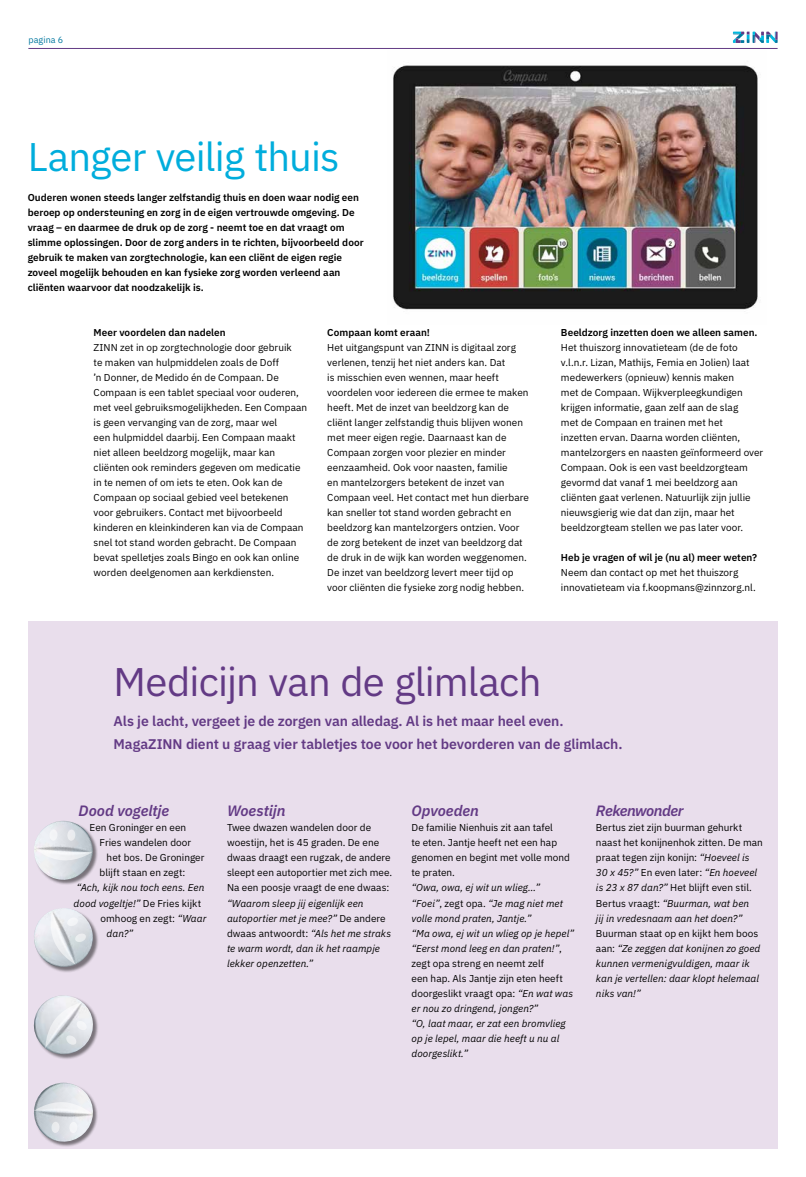
<style>
.page{position:relative;width:806px;height:1177px;background:#fff}
.page>*{position:absolute;margin:0;border:0;box-sizing:border-box;transform-origin:0 0}
.t1{font:40px "IBM Plex Sans";letter-spacing:-.02em;color:#633a85}
.t2{font:40px "IBM Plex Sans";letter-spacing:-.02em;color:#00addc}
.t3{font:italic 600 15px "IBM Plex Sans";letter-spacing:-.01em;color:#633a85}
.t4{font:italic 600 15px "IBM Plex Sans";letter-spacing:-.035em;color:#633a85}
.t5{font:600 14px/22.5px "IBM Plex Sans";letter-spacing:-.01em;color:#633a85}
.t6{font:10px/15px "IBM Plex Sans";color:#000}
.t7{font:italic 10px/15px "IBM Plex Sans";letter-spacing:.005em;color:#000}
.t8{font:600 10px/15px "IBM Plex Sans";color:#000}
.t9{font:9px "IBM Plex Sans";letter-spacing:.01em;color:#00779f}
.s1{font-style:normal}
.s2{font-style:italic}
</style>
<div class="page">
<div style="left:28px;top:621px;width:749px;height:527px;background:#e9deec"></div>
<div style="left:34px;top:995px;width:64px;height:64px;background:#000;opacity:.48"></div>
<img style="left:33px;top:995px;width:62px;height:61px">
<svg style="left:45px;top:1002px;width:42px;height:46px"></svg>
<div style="left:34px;top:821px;width:65px;height:64px;background:#000;opacity:.48"></div>
<img style="left:34px;top:820px;width:62px;height:63px">
<svg style="left:34px;top:848px;width:59px;height:13px"></svg>
<div style="left:49px;top:829px;width:9px;height:11px;background:#f3f4f7;border-radius:50%"></div>
<div style="left:67px;top:829px;width:8px;height:11px;background:#ebecef;border-radius:50%"></div>
<div style="left:34px;top:908px;width:65px;height:64px;background:#000;opacity:.48"></div>
<img style="left:34px;top:908px;width:63px;height:62px">
<svg style="left:48px;top:910px;width:38px;height:54px"></svg>
<div style="left:34px;top:1082px;width:65px;height:65px;background:#000;opacity:.48"></div>
<img style="left:34px;top:1082px;width:62px;height:62px">
<svg style="left:34px;top:1101px;width:59px;height:13px"></svg>
<div style="left:69px;top:1121px;width:8px;height:12px;background:#f3f4f6;border-radius:50%"></div>
<div style="left:51px;top:1121px;width:9px;height:12px;background:#eaecef;border-radius:50%"></div>
<img style="left:393px;top:65px;width:365px;height:245px">
<hr style="left:28px;top:48px;width:749px;height:1px;background:#633a85">
<svg style="left:732px;top:32px;width:45px;height:11px"></svg>
<p class="t9" style="left:28px;top:33px;width:36px">pagina 6</p>
<h1 class="t2" style="left:28px;top:126px;width:313px">Langer veilig thuis</h1>
<p class="t8" style="left:28px;top:189px;width:337px">Ouderen wonen steeds langer zelfstandig thuis en doen waar nodig een beroep op ondersteuning en zorg in de eigen vertrouwde omgeving. De vraag – en daarmee de druk op de zorg - neemt toe en dat vraagt om slimme oplossingen. Door de zorg anders in te richten, bijvoorbeeld door gebruik te maken van zorgtechnologie, kan een cliënt de eigen regie zoveel mogelijk behouden en kan fysieke zorg worden verleend aan cliënten waarvoor dat noodzakelijk is.</p>
<p class="t8" style="left:94px;top:324px;width:133px">Meer voordelen dan nadelen</p>
<p class="t6" style="left:94px;top:339px;width:215px">ZINN zet in op zorgtechnologie door gebruik<br>te maken van hulpmiddelen zoals de Doff<br>’n Donner, de Medido én de Compaan. De Compaan is een tablet speciaal voor ouderen, met veel gebruiksmogelijkheden. Een Compaan is geen vervanging van de zorg, maar wel<br>een hulpmiddel daarbij. Een Compaan maakt niet alleen beeldzorg mogelijk, maar kan cliënten ook reminders gegeven om medicatie in te nemen of om iets te eten. Ook kan de Compaan op sociaal gebied veel betekenen voor gebruikers. Contact met bijvoorbeeld kinderen en kleinkinderen kan via de Compaan snel tot stand worden gebracht. De Compaan bevat spelletjes zoals Bingo en ook kan online worden deelgenomen aan kerkdiensten.</p>
<p class="t8" style="left:327px;top:324px;width:104px">Compaan komt eraan!</p>
<p class="t6" style="left:327px;top:339px;width:203px">Het uitgangspunt van ZINN is digitaal zorg verlenen, tenzij het niet anders kan. Dat<br>is misschien even wennen, maar heeft voordelen voor iedereen die ermee te maken heeft. Met de inzet van beeldzorg kan de cliënt langer zelfstandig thuis blijven wonen met meer eigen regie. Daarnaast kan de Compaan zorgen voor plezier en minder eenzaamheid. Ook voor naasten, familie<br>en mantelzorgers betekent de inzet van Compaan veel. Het contact met hun dierbare kan sneller tot stand worden gebracht en beeldzorg kan mantelzorgers ontzien. Voor de zorg betekent de inzet van beeldzorg dat de druk in de wijk kan worden weggenomen.<br>De inzet van beeldzorg levert meer tijd op voor cliënten die fysieke zorg nodig hebben.</p>
<p class="t8" style="left:560px;top:324px;width:198px">Beeldzorg inzetten doen we alleen samen.</p>
<p class="t6" style="left:560px;top:339px;width:204px">Het thuiszorg innovatieteam (de de foto v.l.n.r. Lizan, Mathijs, Femia en Jolien) laat medewerkers (opnieuw) kennis maken<br>met de Compaan. Wijkverpleegkundigen krijgen informatie, gaan zelf aan de slag<br>met de Compaan en trainen met het<br>inzetten ervan. Daarna worden cliënten, mantelzorgers en naasten geïnformeerd over Compaan. Ook is een vast beeldzorgteam gevormd dat vanaf 1 mei beeldzorg aan cliënten gaat verlenen. Natuurlijk zijn jullie nieuwsgierig wie dat dan zijn, maar het beeldzorgteam stellen we pas later voor.</p>
<p class="t8" style="left:560px;top:549px;width:197px">Heb je vragen of wil je (nu al) meer weten?</p>
<p class="t6" style="left:560px;top:564px;width:196px">Neem dan contact op met het thuiszorg innovatieteam via f.koopmans@zinnzorg.nl.</p>
<h1 class="t1" style="left:113px;top:651px;width:429px">Medicijn van de glimlach</h1>
<h3 class="t5" style="left:113px;top:709px;width:510px">Als je lacht, vergeet je de zorgen van alledag. Al is het maar heel even.<br>MagaZINN dient u graag vier tabletjes toe voor het bevorderen van de glimlach.</h3>
<h2 class="t3" style="left:79px;top:799px;width:92px">Dood vogeltje</h2>
<p class="t6" style="left:90px;top:819px;width:98px">Een Groninger en een</p>
<p class="t6" style="left:100px;top:834px;width:93px">Fries wandelen door</p>
<p class="t6" style="left:107px;top:849px;width:99px">het bos. De Groninger</p>
<p class="t6" style="left:100px;top:864px;width:87px">blijft staan en zegt:</p>
<p class="t7" style="left:77px;top:879px;width:129px">“Ach, kijk nou toch eens. Een</p>
<p class="t7" style="left:74px;top:894px;width:129px">dood vogeltje!” <span class="s1">De Fries kijkt</span></p>
<p class="t6" style="left:101px;top:909px;width:107px">omhoog en zegt: <span class="s2">“Waar</span></p>
<p class="t7" style="left:107px;top:924px;width:28px">dan?”</p>
<h2 class="t3" style="left:227px;top:799px;width:60px">Woestijn</h2>
<p class="t6" style="left:227px;top:819px;width:167px">Twee dwazen wandelen door de woestijn, het is 45 graden. De ene dwaas draagt een rugzak, de andere sleept een autoportier met zich mee.<br>Na een poosje vraagt de ene dwaas:</p>
<p class="t7" style="left:227px;top:894px;width:165px">“Waarom sleep jij eigenlijk een autoportier met je mee?” <span class="s1">De andere dwaas antwoordt:</span> “Als het me straks te warm wordt, dan ik het raampje lekker openzetten.”</p>
<h2 class="t3" style="left:411px;top:799px;width:69px">Opvoeden</h2>
<p class="t6" style="left:411px;top:819px;width:160px">De familie Nienhuis zit aan tafel<br>te eten. Jantje heeft net een hap genomen en begint met volle mond te praten.</p>
<p class="t7" style="left:411px;top:879px;width:164px">“Owa, owa, ej wit un wlieg…”<br>“Foei”<span class="s1">, zegt opa.</span> “Je mag niet met volle mond praten, Jantje.”<br>“Ma owa, ej wit un wlieg op je hepel” “Eerst mond leeg en dan praten!”<span class="s1">, zegt opa streng en neemt zelf<br>een hap. Als Jantje zijn eten heeft doorgeslikt vraagt opa:</span> “En wat was er nou zo dringend, jongen?”<br>“O, laat maar, er zat een bromvlieg op je lepel, maar die heeft u nu al doorgeslikt.”</p>
<h2 class="t4" style="left:595px;top:799px;width:89px">Rekenwonder</h2>
<p class="t6" style="left:595px;top:819px;width:168px">Bertus ziet zijn buurman gehurkt naast het konijnenhok zitten. De man praat tegen zijn konijn: <span class="s2">“Hoeveel is 30 x 45?”</span> En even later: <span class="s2">“En hoeveel is 23 x 87 dan?”</span> Het blijft even stil.<br>Bertus vraagt: <span class="s2">“Buurman, wat ben<br>jij in vredesnaam aan het doen?”</span></p>
<p class="t7" style="left:595px;top:924px;width:166px"><span class="s1">Buurman staat op en kijkt hem boos aan:</span> “Ze zeggen dat konijnen zo goed kunnen vermenigvuldigen, maar ik kan je vertellen: daar klopt helemaal niks van!”</p>
</div>
